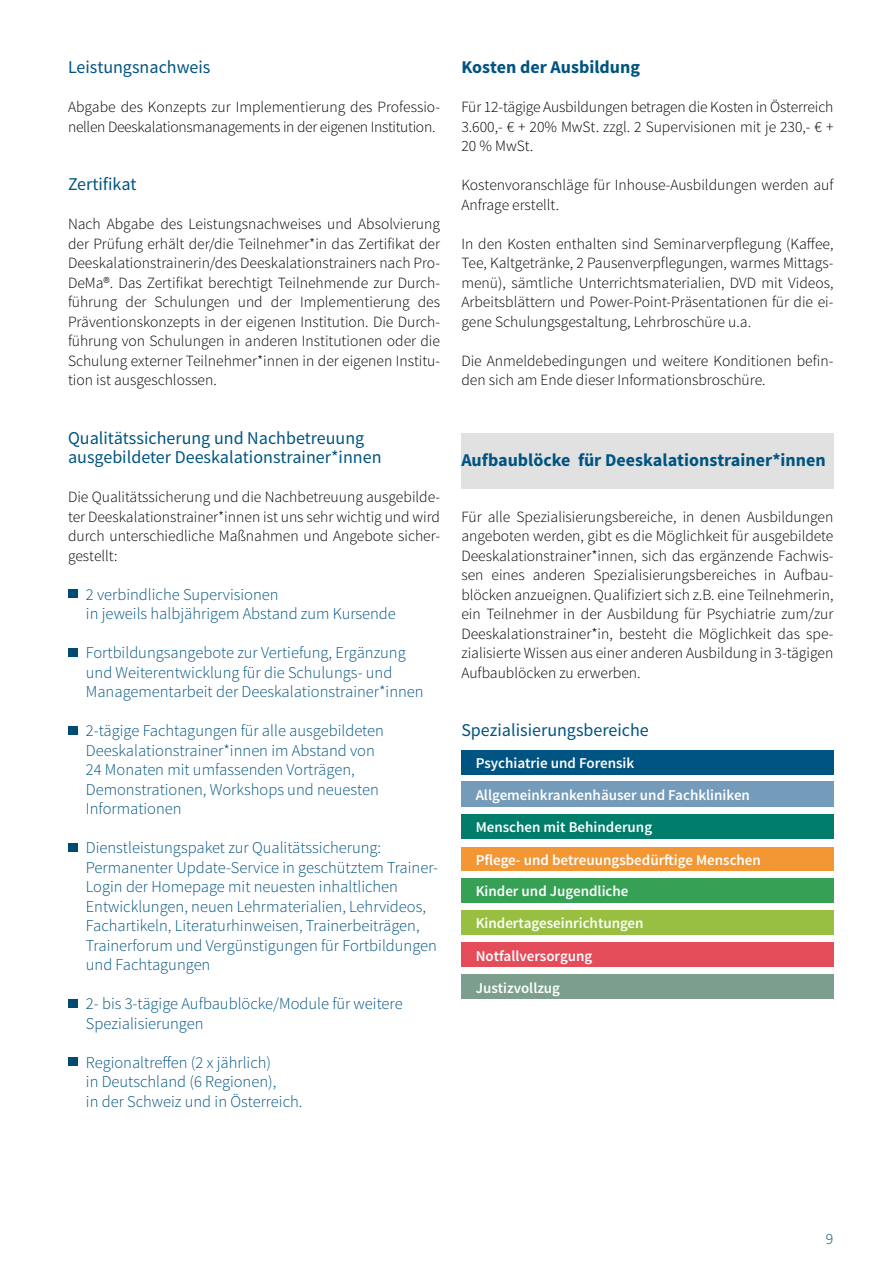
<style>
.page{position:relative;width:893px;height:1263px;background:#fff}
.page>*{position:absolute;margin:0;border:0;box-sizing:border-box;transform-origin:0 0}
.Headline_2{font:18px "Source Sans Pro";color:#005481}
.Headline_1{font:700 18px "Source Sans Pro";color:#005481}
.Aufzählung{font:300 16.5px/19.5px "Source Sans Pro";color:#005481}
.Fließtext_Normal{font:300 15.6px/19.5px "Source Sans Pro";color:#000;text-align:justify}
.Fließtext_Normal-2{font:300 15.6px/19.5px "Source Sans Pro";letter-spacing:-.02em;color:#000}
.t1{font:300 15.6px "Source Sans Pro";color:#004b71}
.t2{font:600 15px "Source Sans Pro";color:#fff}
</style>
<div class="page">
<div style="left:68px;top:590px;width:9px;height:8px;background:#004b71"></div>
<div style="left:68px;top:648px;width:9px;height:9px;background:#004b71"></div>
<div style="left:68px;top:726px;width:9px;height:9px;background:#004b71"></div>
<div style="left:68px;top:843px;width:9px;height:9px;background:#004b71"></div>
<div style="left:68px;top:999px;width:9px;height:9px;background:#004b71"></div>
<div style="left:68px;top:1058px;width:9px;height:8px;background:#004b71"></div>
<div style="left:461px;top:433px;width:372px;height:56px;background:#e1e1e1"></div>
<div style="left:461px;top:750px;width:372px;height:25px;background:#005481"></div>
<div style="left:461px;top:782px;width:372px;height:25px;background:#749bb9"></div>
<div style="left:461px;top:814px;width:372px;height:25px;background:#007d6b"></div>
<div style="left:461px;top:847px;width:372px;height:23px;background:#f29734"></div>
<div style="left:461px;top:878px;width:372px;height:25px;background:#36a155"></div>
<div style="left:461px;top:910px;width:372px;height:24px;background:#99bf42"></div>
<div style="left:461px;top:942px;width:372px;height:25px;background:#e44c5a"></div>
<div style="left:461px;top:974px;width:372px;height:25px;background:#7c9e8d"></div>
<p class="Headline_2" style="left:68px;top:56px;width:144px">Leistungsnachweis</p>
<p class="Fließtext_Normal-2" style="left:68px;top:97px;width:374px">Abgabe des Konzepts zur Implementierung des Professio&shy;nellen Deeskalationsmanagements in der eigenen Institution.</p>
<p class="Headline_2" style="left:68px;top:173px;width:70px">Zertifikat</p>
<p class="Fließtext_Normal" style="left:68px;top:214px;width:374px">Nach Abgabe des Leistungsnachweises und Absolvierung der Prüfung erhält der/die Teilnehmer*in das Zertifikat der Deeskalationstrainerin/des Deeskalationstrainers nach Pro-DeMa®. Das Zertifikat berechtigt Teilnehmende zur Durch&shy;führung der Schulungen und der Implementierung des Präventionskonzepts in der eigenen Institution. Die Durch&shy;führung von Schulungen in anderen Institutionen oder die Schulung externer Teilnehmer*innen in der eigenen Institu&shy;tion ist ausgeschlossen.</p>
<p class="Headline_2" style="left:68px;top:426px;width:298px">Qualitätssicherung und Nachbetreuung</p>
<p class="Headline_2" style="left:68px;top:446px;width:315px">ausgebildeter Deeskalationstrainer*innen</p>
<p class="Fließtext_Normal" style="left:68px;top:487px;width:374px">Die Qualitätssicherung und die Nachbetreuung ausgebilde&shy;ter Deeskalationstrainer*innen ist uns sehr wichtig und wird durch unterschiedliche Maßnahmen und Angebote sicher&shy;gestellt:</p>
<p class="Aufzählung" style="left:86px;top:584px;width:194px">2 verbindliche Supervisionen</p>
<p class="Aufzählung" style="left:86px;top:604px;width:311px">in jeweils halbjährigem Abstand zum Kursende</p>
<p class="Aufzählung" style="left:86px;top:643px;width:321px">Fortbildungsangebote zur Vertiefung, Ergänzung</p>
<p class="Aufzählung" style="left:86px;top:662px;width:308px">und Weiterentwicklung für die Schulungs- und</p>
<p class="Aufzählung" style="left:86px;top:682px;width:339px">Managementarbeit der Deeskalationstrainer*innen</p>
<p class="Aufzählung" style="left:86px;top:721px;width:299px">2-tägige Fachtagungen für alle ausgebildeten</p>
<p class="Aufzählung" style="left:86px;top:740px;width:295px">Deeskalationstrainer*innen im Abstand von 24 Monaten mit umfassenden Vorträgen, Demonstrationen, Workshops und neuesten Informationen</p>
<p class="Aufzählung" style="left:86px;top:838px;width:297px">Dienstleistungspaket zur Qualitätssicherung:</p>
<p class="Aufzählung" style="left:86px;top:857px;width:354px">Permanenter Update-Service in geschütztem Trainer-Login der Homepage mit neuesten inhaltlichen Entwicklungen, neuen Lehrmaterialien, Lehrvideos, Fachartikeln, Literaturhinweisen, Trainerbeiträgen,</p>
<p class="Aufzählung" style="left:86px;top:935px;width:353px">Trainerforum und Vergünstigungen für Fortbildungen</p>
<p class="Aufzählung" style="left:86px;top:955px;width:126px">und Fachtagungen</p>
<p class="Aufzählung" style="left:86px;top:994px;width:318px">2- bis 3-tägige Aufbaublöcke/Module für weitere</p>
<p class="Aufzählung" style="left:86px;top:1013px;width:119px">Spezialisierungen</p>
<p class="Aufzählung" style="left:86px;top:1052px;width:187px">Regionaltreffen (2 x jährlich)</p>
<p class="Aufzählung" style="left:86px;top:1072px;width:192px">in Deutschland (6 Regionen),</p>
<p class="Aufzählung" style="left:86px;top:1091px;width:218px">in der Schweiz und in Österreich.</p>
<p class="Headline_1" style="left:461px;top:55px;width:180px">Kosten der Ausbildung</p>
<p class="Fließtext_Normal" style="left:461px;top:97px;width:374px">Für 12-tägige Ausbildungen betragen die Kosten in Österreich 3.600,- € + 20% MwSt. zzgl. 2 Supervisionen mit je 230,- € + 20 % MwSt.</p>
<p class="Fließtext_Normal" style="left:461px;top:175px;width:374px">Kostenvoranschläge für Inhouse-Ausbildungen werden auf<br>Anfrage erstellt.</p>
<p class="Fließtext_Normal" style="left:461px;top:234px;width:374px">In den Kosten enthalten sind Seminarverpflegung (Kaffee, Tee, Kaltgetränke, 2 Pausenverpflegungen, warmes Mittags&shy;menü), sämtliche Unterrichtsmaterialien, DVD mit Videos, Arbeitsblättern und Power-Point-Präsentationen für die ei&shy;gene Schulungsgestaltung, Lehrbroschüre u.a.</p>
<p class="Fließtext_Normal" style="left:461px;top:351px;width:374px">Die Anmeldebedingungen und weitere Konditionen befin&shy;den sich am Ende dieser Informationsbroschüre.</p>
<p class="Headline_1" style="left:461px;top:448px;width:366px">Aufbaublöcke für Deeskalationstrainer*innen</p>
<p class="Fließtext_Normal" style="left:461px;top:507px;width:374px">Für alle Spezialisierungsbereiche, in denen Ausbildungen angeboten werden, gibt es die Möglichkeit für ausgebildete Deeskalationstrainer*innen, sich das ergänzende Fachwis&shy;sen eines anderen Spezialisierungsbereiches in Aufbau&shy;blöcken anzueignen. Qualifiziert sich z.B. eine Teilnehmerin, ein Teilnehmer in der Ausbildung für Psychiatrie zum/zur Deeskalationstrainer*in, besteht die Möglichkeit das spe&shy;zialisierte Wissen aus einer anderen Ausbildung in 3-tägigen Aufbaublöcken zu erwerben.</p>
<p class="Headline_2" style="left:461px;top:719px;width:189px">Spezialisierungsbereiche</p>
<p class="t2" style="left:476px;top:754px;width:160px">Psychiatrie und Forensik</p>
<p class="t2" style="left:476px;top:785px;width:276px">Allgemeinkrankenhäuser und Fachkliniken</p>
<p class="t2" style="left:476px;top:818px;width:178px">Menschen mit Behinderung</p>
<p class="t2" style="left:476px;top:850px;width:287px">Pflege- und betreuungsbedürftige Menschen</p>
<p class="t2" style="left:476px;top:881px;width:154px">Kinder und Jugendliche</p>
<p class="t2" style="left:476px;top:913px;width:169px">Kindertageseinrichtungen</p>
<p class="t2" style="left:476px;top:946px;width:118px">Notfallversorgung</p>
<p class="t2" style="left:476px;top:978px;width:86px">Justizvollzug</p>
<p class="t1" style="left:826px;top:1229px;width:9px">9</p>
</div>
